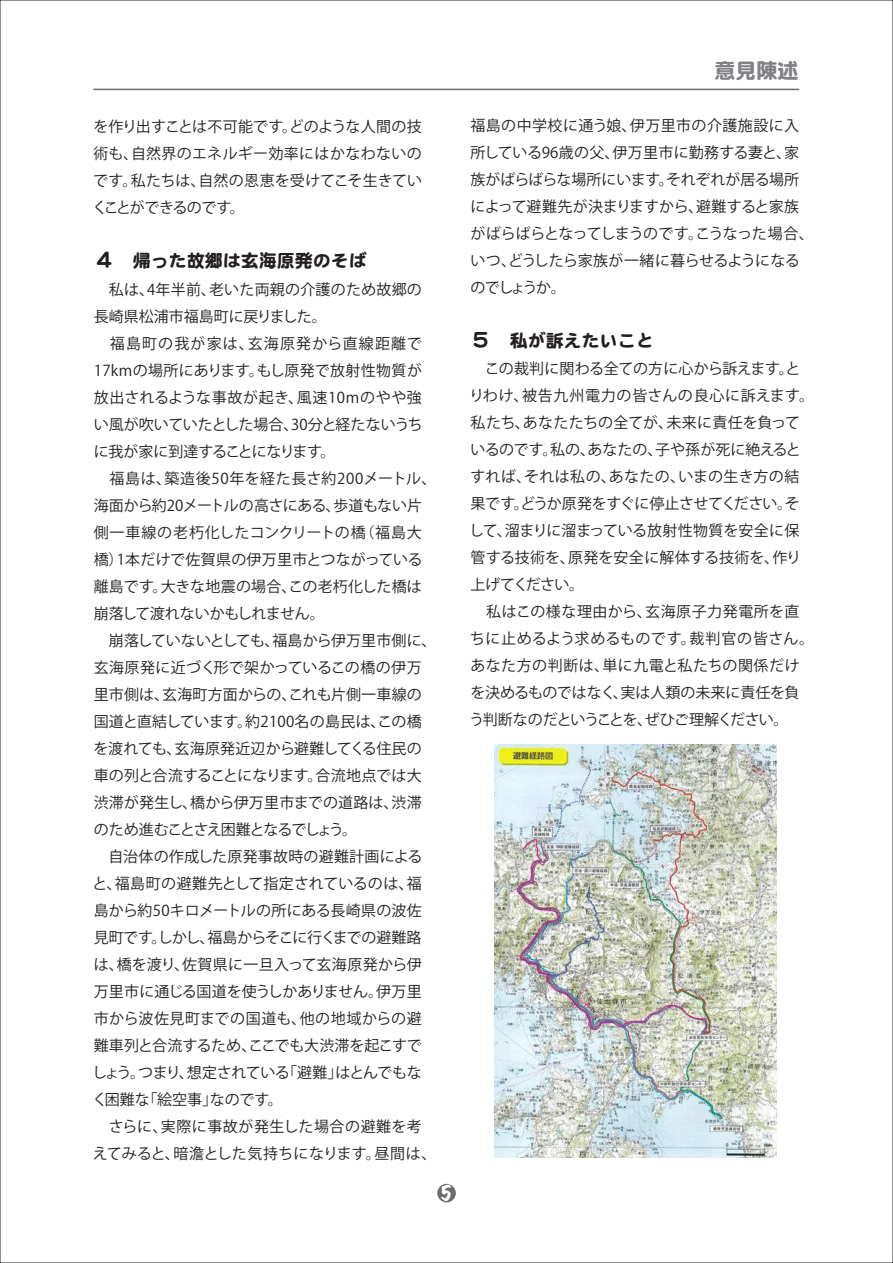
<style>
.page{position:relative;width:893px;height:1263px;background:#fff}
.page>*{position:absolute;margin:0;border:0;box-sizing:border-box;transform-origin:0 0}
.t1{font:21px "DF Maru Gothic SB MP RKSJ H";color:#808285}
.t2{font:18px "DF Maru Gothic SB MP RKSJ H";color:#231f20}
.t3{font:expanded 18px "Marker Felt";color:#fff}
.t4{font:15px/27px "Koz Go Pr 6 N";color:#231f20}
.s1{font-size:21px}
</style>
<div class="page">
<div style="left:437px;top:1184px;width:19px;height:18px;background:#6c6d70;border-radius:50%"></div>
<hr style="left:93px;top:89px;width:706px;height:1px;background:#6c6d70">
<img style="left:494px;top:744px;width:283px;height:414px">
<p class="t4" style="left:92px;top:114px;width:331px;text-align:justify">を作り出すことは不可能です。どのような人間の技術も、自然界のエネルギー効率にはかなわないのです。私たちは、自然の恩恵を受けてこそ生きていくことができるのです。</p>
<p class="t2" style="left:94px;top:252px;width:275px"><span class="s1">４</span>　帰った故郷は玄海原発のそば</p>
<p class="t4" style="left:92px;top:276px;width:346px">　私は、4年半前、老いた両親の介護のため故郷の長崎県松浦市福島町に戻りました。<br>　福島町の我が家は、玄海原発から直線距離で<br>17kmの場所にあります。もし原発で放射性物質が放出されるような事故が起き、風速10mのやや強い風が吹いていたとした場合、30分と経たないうちに我が家に到達することになります。<br>　福島は、築造後50年を経た長さ約200メートル、海面から約20メートルの高さにある、歩道もない片側一車線の老朽化したコンクリートの橋（福島大橋）1本だけで佐賀県の伊万里市とつながっている離島です。大きな地震の場合、この老朽化した橋は崩落して渡れないかもしれません。<br>　崩落していないとしても、福島から伊万里市側に、玄海原発に近づく形で架かっているこの橋の伊万里市側は、玄海町方面からの、これも片側一車線の国道と直結しています。約2100名の島民は、この橋を渡れても、玄海原発近辺から避難してくる住民の車の列と合流することになります。合流地点では大渋滞が発生し、橋から伊万里市までの道路は、渋滞のため進むことさえ困難となるでしょう。<br>　自治体の作成した原発事故時の避難計画によると、福島町の避難先として指定されているのは、福島から約50キロメートルの所にある長崎県の波佐見町です。しかし、福島からそこに行くまでの避難路は、橋を渡り、佐賀県に一旦入って玄海原発から伊万里市に通じる国道を使うしかありません。伊万里市から波佐見町までの国道も、他の地域からの避難車列と合流するため、ここでも大渋滞を起こすでしょう。つまり、想定されている「避難」はとんでもなく困難な「絵空事」なのです。<br>　さらに、実際に事故が発生した場合の避難を考えてみると、暗澹とした気持ちになります。昼間は、</p>
<p class="t3" style="left:440px;top:1184px;width:13px">5</p>
<h1 class="t1" style="left:714px;top:60px;width:85px">意見陳述</h1>
<p class="t4" style="left:470px;top:113px;width:345px">福島の中学校に通う娘、伊万里市の介護施設に入所している96歳の父、伊万里市に勤務する妻と、家族がばらばらな場所にいます。それぞれが居る場所によって避難先が決まりますから、避難すると家族がばらばらとなってしまうのです。こうなった場合、いつ、どうしたら家族が一緒に暮らせるようになるのでしょうか。</p>
<p class="t2" style="left:471px;top:332px;width:184px"><span class="s1">５</span>　私が訴えたいこと</p>
<p class="t4" style="left:469px;top:356px;width:347px">　この裁判に関わる全ての方に心から訴えます。とりわけ、被告九州電力の皆さんの良心に訴えます。私たち、あなたたちの全てが、未来に責任を負っているのです。私の、あなたの、子や孫が死に絶えるとすれば、それは私の、あなたの、いまの生き方の結果です。どうか原発をすぐに停止させてください。そして、溜まりに溜まっている放射性物質を安全に保管する技術を、原発を安全に解体する技術を、作り上げてください。<br>　私はこの様な理由から、玄海原子力発電所を直ちに止めるよう求めるものです。裁判官の皆さん。あなた方の判断は、単に九電と私たちの関係だけを決めるものではなく、実は人類の未来に責任を負う判断なのだということを、ぜひご理解ください。</p>
</div>
